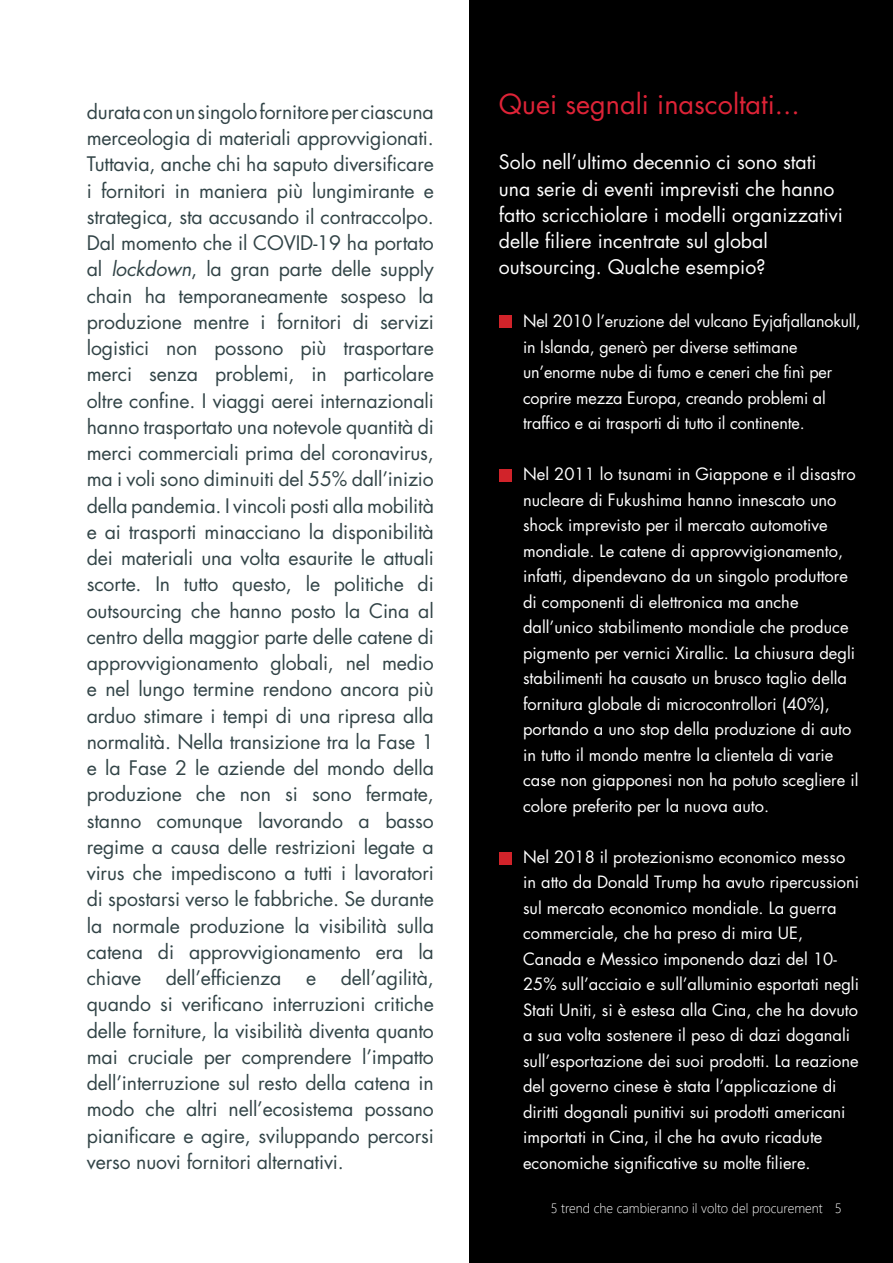
<style>
.page{position:relative;width:893px;height:1263px;background:#fff}
.page>*{position:absolute;margin:0;border:0;box-sizing:border-box;transform-origin:0 0}
.t1{font:27px "Futura";color:#de2337}
.t2{font:19.5px/26.2px "Futura";letter-spacing:-.01em;color:#324447;text-align:justify}
.t3{font:19.5px/26.2px "Futura";color:#fff}
.t4{font:16.5px/25.5px "Futura";color:#fff}
.t5{font:13.5px "Webly Sleek UI Light";color:#fff}
.s1{font-style:italic}
</style>
<div class="page">
<div style="left:470px;top:0;width:423px;height:1263px;background:#000"></div>
<div style="left:499px;top:315px;width:13px;height:12px;background:#d1232a"></div>
<div style="left:499px;top:469px;width:13px;height:13px;background:#d1232a"></div>
<div style="left:499px;top:852px;width:13px;height:13px;background:#d1232a"></div>
<p class="t2" style="left:87px;top:99px;width:349px">durata con un singolo fornitore per ciascuna merceologia di materiali approvvigionati.<br>Tuttavia, anche chi ha saputo diversificare i fornitori in maniera più lungimirante e strategica, sta accusando il contraccolpo.<br>Dal momento che il COVID-19 ha portato al <span class="s1">lockdown</span>, la gran parte delle supply chain ha temporaneamente sospeso la produzione mentre i fornitori di servizi logistici non possono più trasportare merci senza problemi, in particolare oltre confine. I viaggi aerei internazionali hanno trasportato una notevole quantità di merci commerciali prima del coronavirus, ma i voli sono diminuiti del 55% dall’inizio della pandemia. I vincoli posti alla mobilità e ai trasporti minacciano la disponibilità dei materiali una volta esaurite le attuali scorte. In tutto questo, le politiche di outsourcing che hanno posto la Cina al centro della maggior parte delle catene di approvvigionamento globali, nel medio e nel lungo termine rendono ancora più arduo stimare i tempi di una ripresa alla normalità. Nella transizione tra la Fase 1 e la Fase 2 le aziende del mondo della produzione che non si sono fermate, stanno comunque lavorando a basso regime a causa delle restrizioni legate a virus che impediscono a tutti i lavoratori di spostarsi verso le fabbriche. Se durante la normale produzione la visibilità sulla catena di approvvigionamento era la chiave</p>
<p class="t2" style="left:166px;top:965px;width:117px">dell’efficienza</p>
<p class="t2" style="left:306px;top:965px;width:12px">e</p>
<p class="t2" style="left:87px;top:965px;width:349px;text-indent:254px">dell’agilità, quando si verificano interruzioni critiche delle forniture, la visibilità diventa quanto mai cruciale per comprendere l’impatto dell’interruzione sul resto della catena in modo che altri nell’ecosistema possano pianificare e agire, sviluppando percorsi verso nuovi fornitori alternativi.</p>
<h1 class="t1" style="left:499px;top:87px;width:302px">Quei segnali inascoltati...</h1>
<p class="t3" style="left:499px;top:149px;width:346px">Solo nell’ultimo decennio ci sono stati una serie di eventi imprevisti che hanno fatto scricchiolare i modelli organizzativi delle filiere incentrate sul global outsourcing. Qualche esempio?</p>
<p class="t4" style="left:523px;top:309px;width:339px">Nel 2010 l’eruzione del vulcano Eyjafjallanokull, in Islanda, generò per diverse settimane un’enorme nube di fumo e ceneri che finì per coprire mezza Europa, creando problemi al traffico e ai trasporti di tutto il continente.</p>
<p class="t4" style="left:523px;top:462px;width:337px">Nel 2011 lo tsunami in Giappone e il disastro nucleare di Fukushima hanno innescato uno shock imprevisto per il mercato automotive mondiale. Le catene di approvvigionamento, infatti, dipendevano da un singolo produttore di componenti di elettronica ma anche dall’unico stabilimento mondiale che produce pigmento per vernici Xirallic. La chiusura degli stabilimenti ha causato un brusco taglio della fornitura globale di microcontrollori (40%), portando a uno stop della produzione di auto in tutto il mondo mentre la clientela di varie case non giapponesi non ha potuto scegliere il colore preferito per la nuova auto.</p>
<p class="t4" style="left:523px;top:844px;width:338px">Nel 2018 il protezionismo economico messo in atto da Donald Trump ha avuto ripercussioni sul mercato economico mondiale. La guerra commerciale, che ha preso di mira UE, Canada e Messico imponendo dazi del 10- 25% sull’acciaio e sull’alluminio esportati negli Stati Uniti, si è estesa alla Cina, che ha dovuto a sua volta sostenere il peso di dazi doganali sull’esportazione dei suoi prodotti. La reazione del governo cinese è stata l’applicazione di diritti doganali punitivi sui prodotti americani importati in Cina, il che ha avuto ricadute economiche significative su molte filiere.</p>
<p class="t5" style="left:551px;top:1198px;width:292px">5 trend che cambieranno il volto del procurement 5</p>
</div>
